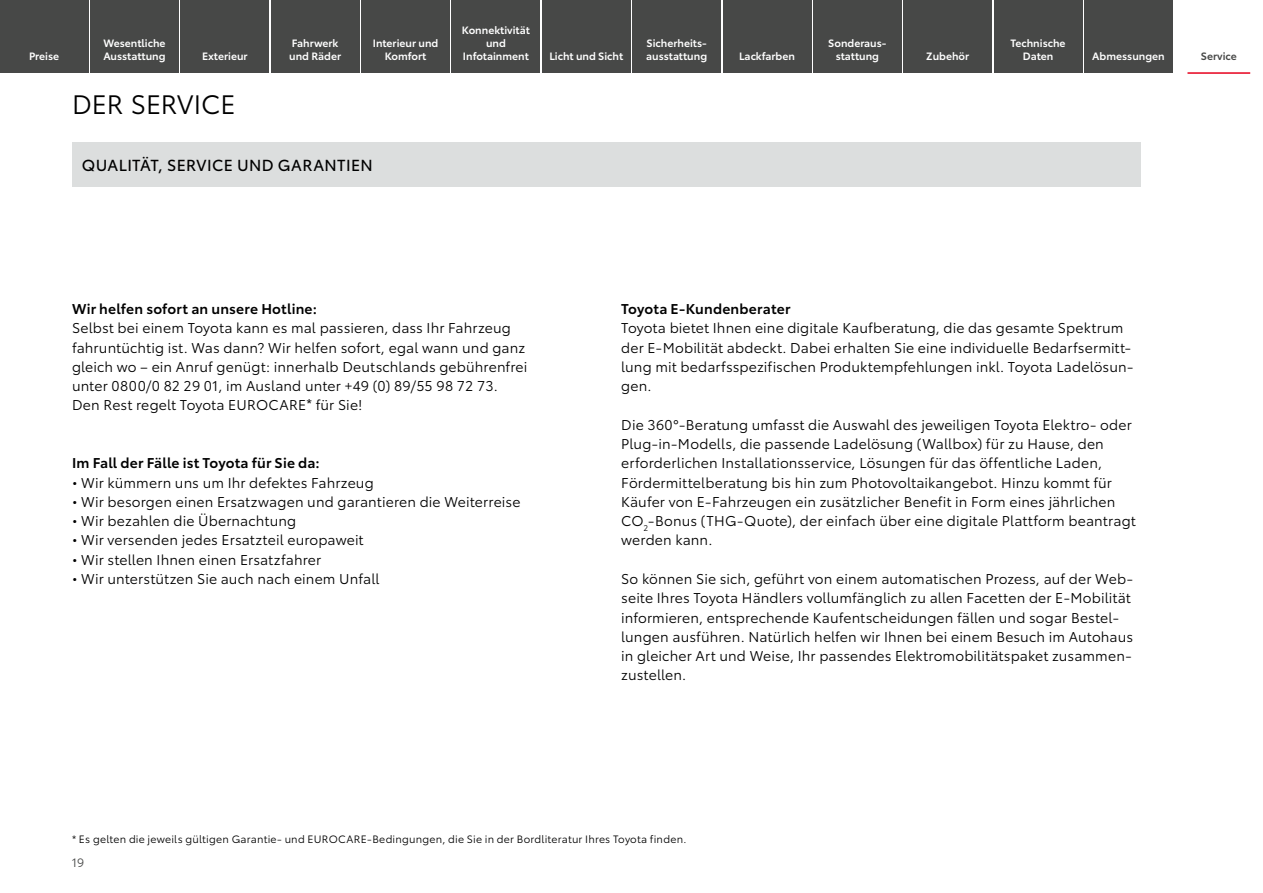
<style>
.page{position:relative;width:1263px;height:893px;background:#fff}
.page>*{position:absolute;margin:0;border:0;box-sizing:border-box;transform-origin:0 0}
.t1{font:26.25px "Toyota Type";letter-spacing:-.005em;color:#000}
.t2{font:15.75px "Toyota Type";letter-spacing:.025em;color:#000}
.t3{font:14.1px/19.4px "Toyota Type";letter-spacing:.01em;color:#000}
.t4{font:600 14.1px "Toyota Type";letter-spacing:.01em;color:#000}
.t5{font:12px "Toyota Type";color:#474847}
._1_Verlinkung{font:600 10.5px/12.6px "Toyota Type";color:#fff}
.t6{font:10.5px "Toyota Type";letter-spacing:.02em;color:#000}
._1_Verlinkung_aktuell{font:600 10.5px "Toyota Type";color:#474847}
.s1{font-weight:600}
</style>
<div class="page">
<div style="left:72px;top:142px;width:1069px;height:45px;background:#dcdede"></div>
<div style="left:0;top:0;width:88px;height:72px;background:#474847"></div>
<div style="left:90px;top:0;width:89px;height:72px;background:#474847"></div>
<div style="left:181px;top:0;width:88px;height:72px;background:#474847"></div>
<div style="left:271px;top:0;width:88px;height:72px;background:#474847"></div>
<div style="left:361px;top:0;width:89px;height:72px;background:#474847"></div>
<div style="left:452px;top:0;width:88px;height:72px;background:#474847"></div>
<div style="left:632px;top:0;width:89px;height:72px;background:#474847"></div>
<div style="left:723px;top:0;width:88px;height:72px;background:#474847"></div>
<div style="left:813px;top:0;width:88px;height:72px;background:#474847"></div>
<div style="left:904px;top:0;width:88px;height:72px;background:#474847"></div>
<div style="left:994px;top:0;width:88px;height:72px;background:#474847"></div>
<div style="left:1084px;top:0;width:88px;height:72px;background:#474847"></div>
<hr style="left:1187px;top:72px;width:63px;height:2px;background:#e7001d">
<div style="left:542px;top:0;width:88px;height:72px;background:#474847"></div>
<p class="_1_Verlinkung" style="left:29px;top:49px;width:32px">Preise</p>
<p class="_1_Verlinkung" style="left:103px;top:36px;width:64px">Wesentliche<br>Ausstattung</p>
<p class="_1_Verlinkung" style="left:202px;top:49px;width:47px">Exterieur</p>
<p class="t1" style="left:72px;top:86px;width:165px">DER SERVICE</p>
<p class="_1_Verlinkung" style="left:289px;top:36px;width:53px">Fahrwerk und Räder</p>
<p class="_1_Verlinkung" style="left:373px;top:36px;width:67px;text-align:center">Interieur und<br>Komfort</p>
<p class="t2" style="left:82px;top:153px;width:292px">QUALITÄT, SERVICE UND GARANTIEN</p>
<p class="_1_Verlinkung" style="left:462px;top:23px;width:69px;text-align:center">Konnektivität und<br>Infotainment</p>
<p class="_1_Verlinkung" style="left:646px;top:36px;width:63px">Sicherheits&shy;ausstattung</p>
<p class="_1_Verlinkung" style="left:828px;top:36px;width:59px;text-align:center">Sonderaus&shy;stattung</p>
<p class="_1_Verlinkung" style="left:1011px;top:36px;width:56px">Technische</p>
<p class="_1_Verlinkung" style="left:739px;top:49px;width:57px">Lackfarben</p>
<p class="_1_Verlinkung" style="left:549px;top:49px;width:75px">Licht und Sicht</p>
<p class="_1_Verlinkung" style="left:1023px;top:49px;width:32px">Daten</p>
<p class="_1_Verlinkung" style="left:1092px;top:49px;width:74px">Abmessungen</p>
<p class="_1_Verlinkung_aktuell" style="left:1201px;top:48px;width:37px">Service</p>
<p class="_1_Verlinkung" style="left:926px;top:49px;width:44px">Zubehör</p>
<p class="t3" style="left:72px;top:298px;width:457px"><span class="s1">Wir helfen sofort an unsere Hotline:<br></span>Selbst bei einem Toyota kann es mal passieren, dass Ihr Fahrzeug fahruntüchtig ist. Was dann? Wir helfen sofort, egal wann und ganz gleich wo – ein Anruf genügt: innerhalb Deutschlands gebührenfrei unter 0800/0 82 29 01, im Ausland unter +49 (0) 89/55 98 72 73.<br>Den Rest regelt Toyota EUROCARE* für Sie!</p>
<p class="t4" style="left:72px;top:452px;width:249px">Im Fall der Fälle ist Toyota für Sie da:</p>
<p class="t3" style="left:72px;top:472px;width:303px">• Wir kümmern uns um Ihr defektes Fahrzeug</p>
<p class="t3" style="left:72px;top:491px;width:450px">• Wir besorgen einen Ersatzwagen und garantieren die Weiterreise</p>
<p class="t3" style="left:72px;top:510px;width:226px">• Wir bezahlen die Übernachtung</p>
<p class="t3" style="left:72px;top:530px;width:293px">• Wir versenden jedes Ersatzteil europaweit</p>
<p class="t3" style="left:72px;top:549px;width:251px">• Wir stellen Ihnen einen Ersatzfahrer</p>
<p class="t3" style="left:72px;top:568px;width:309px">• Wir unterstützen Sie auch nach einem Unfall</p>
<p class="t3" style="left:621px;top:298px;width:514px"><span class="s1">Toyota E-Kundenberater<br></span>Toyota bietet Ihnen eine digitale Kaufberatung, die das gesamte Spektrum der E-Mobilität abdeckt. Dabei erhalten Sie eine individuelle Bedarfsermitt&shy;lung mit bedarfsspezifischen Produktempfehlungen inkl. Toyota Ladelösun&shy;gen.</p>
<p class="t3" style="left:621px;top:414px;width:516px">Die 360°-Beratung umfasst die Auswahl des jeweiligen Toyota Elektro- oder Plug-in-Modells, die passende Ladelösung (Wallbox) für zu Hause, den erforderlichen Installationsservice, Lösungen für das öffentliche Laden, Fördermittelberatung bis hin zum Photovoltaikangebot. Hinzu kommt für Käufer von E-Fahrzeugen ein zusätzlicher Benefit in Form eines jährlichen CO<sub>2</sub>-Bonus (THG-Quote), der einfach über eine digitale Plattform beantragt werden kann.</p>
<p class="t3" style="left:621px;top:568px;width:513px">So können Sie sich, geführt von einem automatischen Prozess, auf der Web&shy;seite Ihres Toyota Händlers vollumfänglich zu allen Facetten der E-Mobilität informieren, entsprechende Kaufentscheidungen fällen und sogar Bestel&shy;lungen ausführen. Natürlich helfen wir Ihnen bei einem Besuch im Autohaus in gleicher Art und Weise, Ihr passendes Elektromobilitätspaket zusammen&shy;zustellen.</p>
<p class="t6" style="left:72px;top:832px;width:616px">* Es gelten die jeweils gültigen Garantie- und EUROCARE-Bedingungen, die Sie in der Bordliteratur Ihres Toyota finden.</p>
<p class="t5" style="left:72px;top:854px;width:14px">19</p>
</div>
